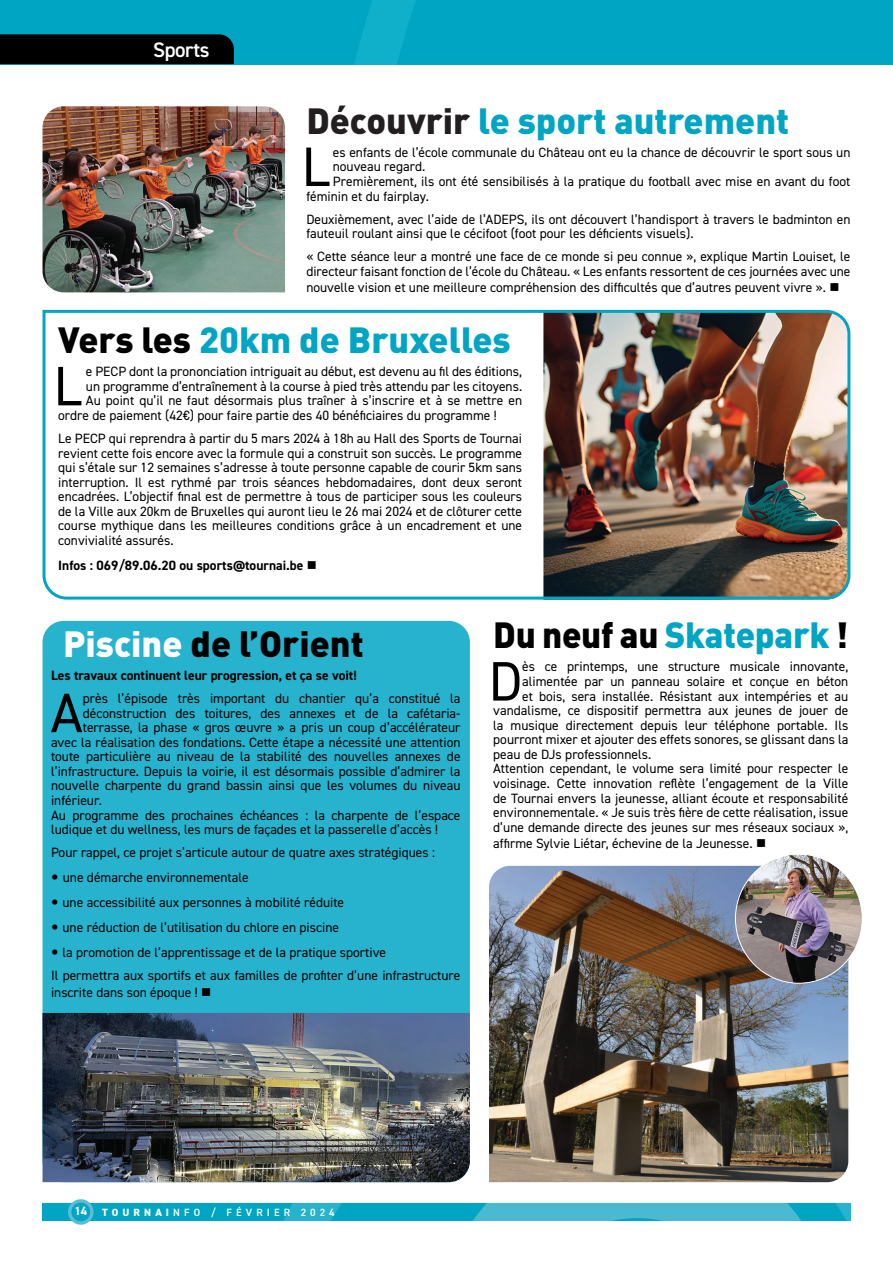
<style>
.page{position:relative;width:893px;height:1263px;background:#fff}
.page>*{position:absolute;margin:0;border:0;box-sizing:border-box;transform-origin:0 0}
.t1{font:55.8px "DIN2014";color:#000}
.TITRE{font:900 36px "DIN Pro";color:#00a5c3}
.TITRE-2{font:900 36px "DIN Pro";letter-spacing:-.005em;color:#000}
.t2{font:600 21px "DIN2014";letter-spacing:-.02em;color:#fff}
.t3{font:13.5px/14.5px "DIN2014";color:#000}
.t4{font:700 13.5px "DIN2014";color:#000}
.t5{font:700 12px "DIN2014";color:#fff}
.t6{font:600 10.5px "DIN2014";letter-spacing:.39em;color:#fff}
.s1{color:#231f20}
.s2{color:#000}
.s3{color:#fff}
.s4{color:#00a5c3}
.s5{font-weight:800}
</style>
<div class="page">
<svg style="left:43px;top:1203px;width:807px;height:17px;background:#1faec9"></svg>
<svg style="left:70px;top:1201px;width:22px;height:22px"></svg>
<div style="left:68px;top:1199px;width:26px;height:26px;border:3px solid #5bbed4;border-radius:50%"></div>
<div style="left:0;top:0;width:893px;height:64px;background:#00a5c3"></div>
<svg style="left:355px;top:0;width:61px;height:64px"></svg>
<div style="left:0;top:34px;width:234px;height:30px;background:#000"></div>
<img style="left:43px;top:106px;width:242px;height:186px">
<img style="left:489px;top:866px;width:359px;height:316px">
<img style="left:42px;top:309px;width:809px;height:291px">
<img style="left:735px;top:854px;width:127px;height:129px">
<div style="left:43px;top:621px;width:427px;height:561px;background:#27b3cd;border-radius:21px"></div>
<img style="left:43px;top:1013px;width:427px;height:169px">
<p class="t2" style="left:153px;top:35px;width:58px">Sports</p>
<p class="TITRE" style="left:306px;top:96px;width:484px"><span class="s1">Découvrir</span> le sport autrement</p>
<p class="t1" style="left:302px;top:132px;width:29px">L</p>
<p class="t3" style="left:333px;top:145px;width:519px">es enfants de l’école communale du Château ont eu la chance de découvrir le sport sous un nouveau regard.</p>
<p class="t3" style="left:306px;top:174px;width:546px;text-indent:27px">Premièrement, ils ont été sensibilisés à la pratique du football avec mise en avant du foot féminin et du fairplay.</p>
<p class="t3" style="left:306px;top:211px;width:546px">Deuxièmement, avec l’aide de l’ADEPS, ils ont découvert l’handisport à travers le badminton en fauteuil roulant ainsi que le cécifoot (foot pour les déficients visuels).</p>
<p class="t3" style="left:306px;top:249px;width:546px">« Cette séance leur a montré une face de ce monde si peu connue », explique Martin Louiset, le directeur faisant fonction de l’école du Château. « Les enfants ressortent de ces journées avec une</p>
<p class="t3" style="left:306px;top:280px;width:535px">nouvelle vision et une meilleure compréhension des difficultés que d’autres peuvent vivre ». ■</p>
<p class="TITRE" style="left:58px;top:316px;width:454px"><span class="s2">Vers les</span> 20km de Bruxelles</p>
<p class="t1" style="left:54px;top:351px;width:29px">L</p>
<p class="t3" style="left:86px;top:364px;width:438px">e PECP dont la prononciation intriguait au début, est devenu au fil des éditions,</p>
<p class="t3" style="left:86px;top:379px;width:436px">un programme d’entraînement à la course à pied très attendu par les citoyens.</p>
<p class="t3" style="left:86px;top:393px;width:438px">Au point qu’il ne faut désormais plus traîner à s’inscrire et à se mettre en</p>
<p class="t3" style="left:58px;top:408px;width:440px">ordre de paiement (42€) pour faire partie des 40 bénéficiaires du programme !</p>
<p class="t3" style="left:58px;top:431px;width:465px;text-align:justify">Le PECP qui reprendra à partir du 5 mars 2024 à 18h au Hall des Sports de Tournai revient cette fois encore avec la formule qui a construit son succès. Le programme qui s’étale sur 12 semaines s’adresse à toute personne capable de courir 5km sans interruption. Il est rythmé par trois séances hebdomadaires, dont deux seront encadrées. L’objectif final est de permettre à tous de participer sous les couleurs de la Ville aux 20km de Bruxelles qui auront lieu le 26 mai 2024 et de clôturer cette course mythique dans les meilleures conditions grâce à un encadrement et une convivialité assurés.</p>
<p class="t4" style="left:58px;top:556px;width:260px">Infos : 069/89.06.20 ou sports@tournai.be ■</p>
<p class="TITRE-2" style="left:63px;top:619px;width:302px"><span class="s3">Piscine</span> de l’Orient</p>
<p class="t4" style="left:51px;top:666px;width:307px">Les travaux continuent leur progression, et ça se voit!</p>
<p class="t1" style="left:50px;top:678px;width:34px">A</p>
<p class="t3" style="left:83px;top:691px;width:379px">près l’épisode très important du chantier qu’a constitué la</p>
<p class="t3" style="left:83px;top:705px;width:379px">déconstruction des toitures, des annexes et de la cafétaria-</p>
<p class="t3" style="left:83px;top:720px;width:379px">terrasse, la phase « gros œuvre » a pris un coup d’accélérateur</p>
<p class="t3" style="left:51px;top:734px;width:411px">avec la réalisation des fondations. Cette étape a nécessité une attention</p>
<p class="t3" style="left:51px;top:749px;width:411px">toute particulière au niveau de la stabilité des nouvelles annexes de</p>
<p class="t3" style="left:51px;top:764px;width:411px">l’infrastructure. Depuis la voirie, il est désormais possible d’admirer la</p>
<p class="t3" style="left:51px;top:778px;width:411px">nouvelle charpente du grand bassin ainsi que les volumes du niveau</p>
<p class="t3" style="left:51px;top:793px;width:51px">inférieur.</p>
<p class="t3" style="left:51px;top:807px;width:411px">Au programme des prochaines échéances : la charpente de l’espace ludique et du wellness, les murs de façades et la passerelle d’accès !</p>
<p class="t3" style="left:51px;top:845px;width:386px">Pour rappel, ce projet s’articule autour de quatre axes stratégiques :</p>
<p class="t3" style="left:63px;top:870px;width:187px">une démarche environnementale</p>
<p class="t3" style="left:63px;top:895px;width:283px">une accessibilité aux personnes à mobilité réduite</p>
<p class="t3" style="left:63px;top:920px;width:278px">une réduction de l’utilisation du chlore en piscine</p>
<p class="t3" style="left:63px;top:945px;width:325px">la promotion de l’apprentissage et de la pratique sportive</p>
<p class="t3" style="left:51px;top:967px;width:411px;line-height:16.5px">Il permettra aux sportifs et aux familles de profiter d’une infrastructure inscrite dans son époque ! ■</p>
<p class="TITRE-2" style="left:493px;top:611px;width:357px">Du neuf au <span class="s4">Skatepark</span> !</p>
<p class="t1" style="left:488px;top:646px;width:35px">D</p>
<p class="t3" style="left:522px;top:659px;width:328px">ès ce printemps, une structure musicale innovante,</p>
<p class="t3" style="left:522px;top:674px;width:328px">alimentée par un panneau solaire et conçue en béton</p>
<p class="t3" style="left:522px;top:688px;width:328px">et bois, sera installée. Résistant aux intempéries et au</p>
<p class="t3" style="left:493px;top:703px;width:357px">vandalisme, ce dispositif permettra aux jeunes de jouer de</p>
<p class="t3" style="left:493px;top:717px;width:357px">la musique directement depuis leur téléphone portable. Ils</p>
<p class="t3" style="left:493px;top:732px;width:357px">pourront mixer et ajouter des effets sonores, se glissant dans la</p>
<p class="t3" style="left:493px;top:747px;width:158px">peau de DJs professionnels.</p>
<p class="t3" style="left:493px;top:761px;width:357px;text-align:justify">Attention cependant, le volume sera limité pour respecter le voisinage. Cette innovation reflète l’engagement de la Ville de Tournai envers la jeunesse, alliant écoute et responsabilité environnementale. « Je suis très fière de cette réalisation, issue d’une demande directe des jeunes sur mes réseaux sociaux »,</p>
<p class="t3" style="left:493px;top:836px;width:274px">affirme Sylvie Liétar, échevine de la Jeunesse. ■</p>
<p class="t5" style="left:74px;top:1203px;width:14px">14</p>
<p class="t6" style="left:102px;top:1205px;width:234px"><span class="s5">TOURNAI</span>NFO / FÉVRIER 2024</p>
</div>
